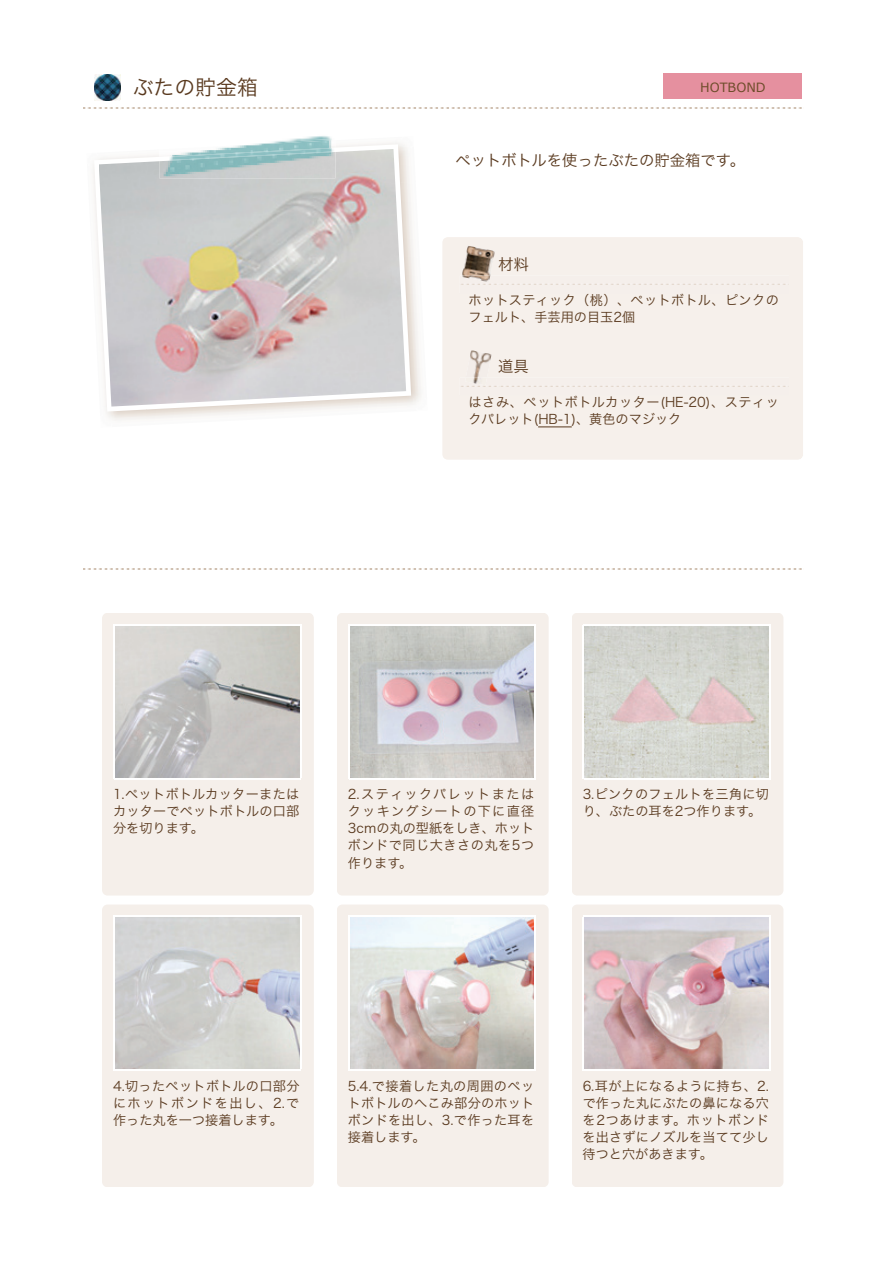
<style>
.page{position:relative;width:893px;height:1263px;background:#fff}
.page>*{position:absolute;margin:0;border:0;box-sizing:border-box;transform-origin:0 0}
.t1{font:20.85px "Hira Kaku Pro W3";color:#59391e}
.t2{font:15.3px "Hira Kaku Pro W3";color:#59391e}
.t3{font:13.2px/17.1px "Hira Kaku Pro W3";letter-spacing:.015em;color:#59391e;text-align:justify}
.t4{font:12.75px "Verdana";color:#6e4d2b}
</style>
<div class="page">
<div style="left:102px;top:905px;width:212px;height:282px;background:#f5efea"></div>
<div style="left:572px;top:905px;width:211px;height:282px;background:#f5efea"></div>
<div style="left:337px;top:905px;width:212px;height:282px;background:#f5efea"></div>
<img style="left:83px;top:107px;width:719px;height:1px">
<img style="left:83px;top:568px;width:719px;height:1px">
<img style="left:94px;top:75px;width:27px;height:26px">
<div style="left:102px;top:613px;width:212px;height:282px;background:#f5efea"></div>
<img style="left:114px;top:625px;width:186px;height:153px">
<hr style="left:113px;top:624px;width:187px;height:1px;background:#fff">
<hr style="left:300px;top:624px;width:1px;height:154px;background:#fff">
<hr style="left:114px;top:778px;width:187px;height:1px;background:#fff">
<hr style="left:113px;top:625px;width:1px;height:154px;background:#fff">
<img style="left:114px;top:917px;width:186px;height:152px">
<hr style="left:113px;top:915px;width:187px;height:2px;background:#fff">
<hr style="left:300px;top:915px;width:1px;height:154px;background:#fff">
<hr style="left:114px;top:1069px;width:187px;height:2px;background:#fff">
<hr style="left:113px;top:917px;width:1px;height:154px;background:#fff">
<div style="left:572px;top:613px;width:211px;height:282px;background:#f5efea"></div>
<img style="left:584px;top:625px;width:186px;height:153px">
<hr style="left:583px;top:624px;width:187px;height:1px;background:#fff">
<hr style="left:770px;top:624px;width:1px;height:154px;background:#fff">
<hr style="left:584px;top:778px;width:187px;height:1px;background:#fff">
<hr style="left:583px;top:625px;width:1px;height:154px;background:#fff">
<img style="left:584px;top:917px;width:186px;height:152px">
<hr style="left:583px;top:915px;width:187px;height:2px;background:#fff">
<hr style="left:770px;top:915px;width:1px;height:154px;background:#fff">
<hr style="left:584px;top:1069px;width:187px;height:2px;background:#fff">
<hr style="left:583px;top:917px;width:1px;height:154px;background:#fff">
<div style="left:337px;top:613px;width:212px;height:282px;background:#f5efea"></div>
<img style="left:349px;top:625px;width:186px;height:153px">
<hr style="left:348px;top:624px;width:187px;height:1px;background:#fff">
<hr style="left:535px;top:624px;width:1px;height:154px;background:#fff">
<hr style="left:349px;top:778px;width:187px;height:1px;background:#fff">
<hr style="left:348px;top:625px;width:1px;height:154px;background:#fff">
<img style="left:349px;top:917px;width:186px;height:152px">
<hr style="left:348px;top:915px;width:187px;height:2px;background:#fff">
<hr style="left:535px;top:915px;width:1px;height:154px;background:#fff">
<hr style="left:349px;top:1069px;width:187px;height:2px;background:#fff">
<hr style="left:348px;top:917px;width:1px;height:154px;background:#fff">
<div style="left:442px;top:237px;width:361px;height:223px;background:#f6f0eb"></div>
<div style="left:460px;top:275px;width:329px;height:18px;background:#f5efeb"></div>
<img style="left:460px;top:284px;width:329px;height:1px">
<div style="left:460px;top:377px;width:329px;height:18px;background:#f5efeb"></div>
<img style="left:460px;top:386px;width:329px;height:1px">
<hr style="left:538px;top:426px;width:34px;height:1px;background:#59391e">
<img style="left:93px;top:164px;width:2px;height:34px">
<img style="left:410px;top:181px;width:11px;height:224px">
<svg style="left:95px;top:145px;width:315px;height:265px;background:#d1cccb"></svg>
<img style="left:293px;top:136px;width:39px;height:3px">
<img style="left:289px;top:139px;width:43px;height:1px">
<img style="left:159px;top:140px;width:176px;height:12px">
<img style="left:159px;top:152px;width:176px;height:26px">
<img style="left:462px;top:246px;width:33px;height:29px">
<img style="left:462px;top:275px;width:28px;height:7px">
<img style="left:466px;top:350px;width:26px;height:27px">
<img style="left:465px;top:377px;width:22px;height:8px">
<div style="left:664px;top:73px;width:138px;height:26px;background:#e5909f"></div>
<h1 class="t1" style="left:133px;top:69px;width:127px">ぶたの貯金箱</h1>
<p class="t4" style="left:700px;top:78px;width:67px">HOTBOND</p>
<p class="t2" style="left:455px;top:146px;width:291px">ペットボトルを使ったぶたの貯金箱です。</p>
<p class="t2" style="left:498px;top:250px;width:32px">材料</p>
<p class="t3" style="left:469px;top:291px;width:312px">ホットスティック（桃）、ペットボトル、ピンクのフェルト、手芸用の目玉2個</p>
<p class="t2" style="left:498px;top:353px;width:32px">道具</p>
<p class="t3" style="left:468px;top:393px;width:312px">はさみ、ペットボトルカッター(HE-20)、スティックパレット(HB-1)、黄色のマジック</p>
<p class="t3" style="left:113px;top:785px;width:188px">1.ペットボトルカッターまたはカッターでペットボトルの口部分を切ります。</p>
<p class="t3" style="left:348px;top:785px;width:188px">2.スティックパレットまたはクッキングシートの下に直径3cmの丸の型紙をしき、ホットボンドで同じ大きさの丸を5つ作ります。</p>
<p class="t3" style="left:583px;top:785px;width:188px">3.ピンクのフェルトを三角に切り、ぶたの耳を2つ作ります。</p>
<p class="t3" style="left:113px;top:1076px;width:188px">4.切ったペットボトルの口部分にホットボンドを出し、2.で作った丸を一つ接着します。</p>
<p class="t3" style="left:348px;top:1076px;width:188px">5.4.で接着した丸の周囲のペットボトルのへこみ部分のホットボンドを出し、3.で作った耳を接着します。</p>
<p class="t3" style="left:583px;top:1076px;width:188px">6.耳が上になるように持ち、2.で作った丸にぶたの鼻になる穴を2つあけます。ホットボンドを出さずにノズルを当てて少し待つと穴があきます。</p>
</div>
